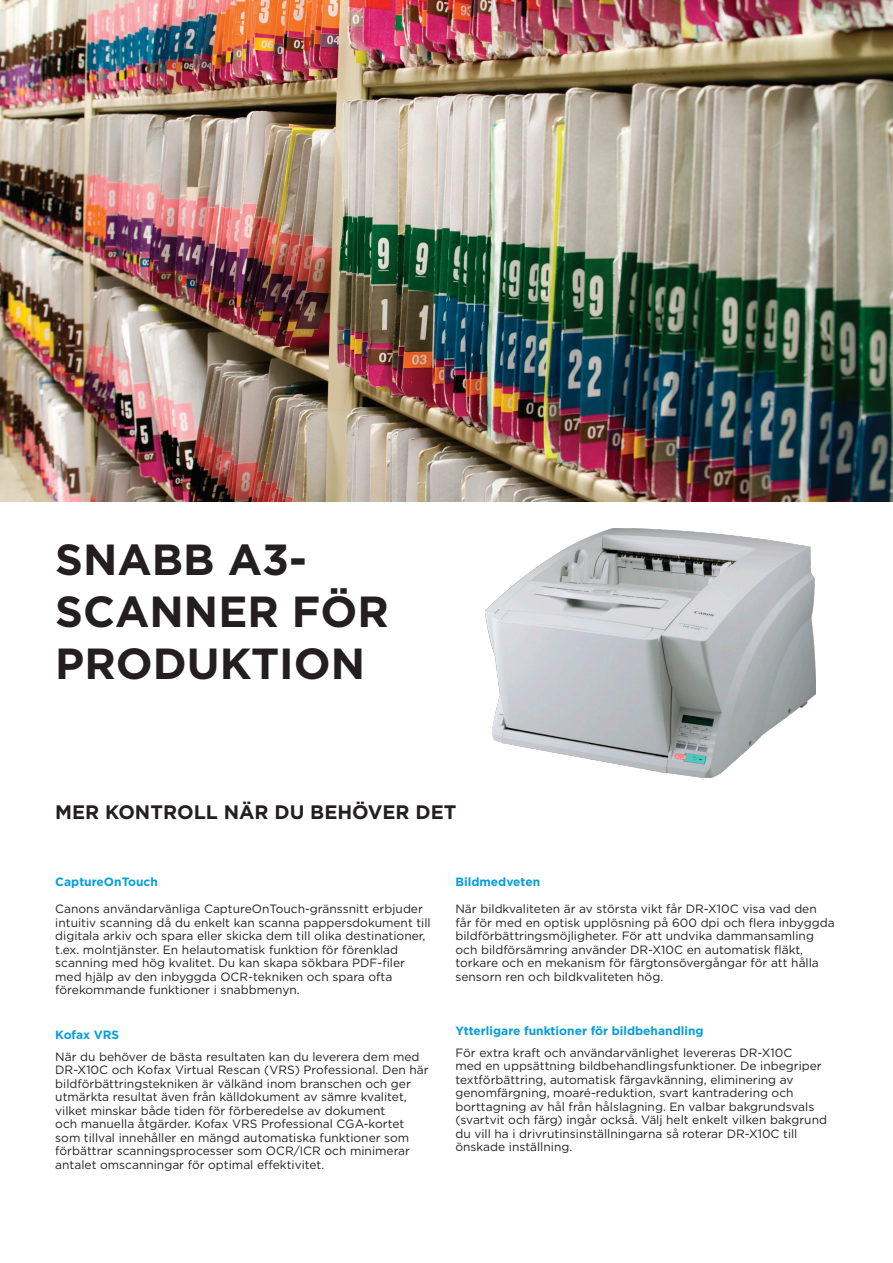
<style>
.page{position:relative;width:893px;height:1263px;background:#fff}
.page>*{position:absolute;margin:0;border:0;box-sizing:border-box;transform-origin:0 0}
.HEADER_B{font:700 43.5px/52.2px "Gotham";color:#231f20}
.HEADER_B-2{font:700 19.5px "Gotham";color:#231f20}
.SUBHEAD{font:12px/13.5px "Gotham";color:#231f20}
.BODY_BULLETS{font:12px/13.5px "Gotham";color:#231f20}
.SUBHEAD-2{font:700 12px "Gotham";color:#069edb}
</style>
<div class="page">
<img style="left:0;top:0;width:893px;height:502px">
<img style="left:486px;top:528px;width:329px;height:249px">
<p class="HEADER_B" style="left:55px;top:533px;width:335px">SNABB A3-<br>SCANNER FÖR<br>PRODUKTION</p>
<p class="HEADER_B-2" style="left:55px;top:800px;width:403px">MER KONTROLL NÄR DU BEHÖVER DET</p>
<p class="SUBHEAD-2" style="left:55px;top:874px;width:104px">CaptureOnTouch</p>
<p class="SUBHEAD" style="left:55px;top:902px;width:377px">Canons användarvänliga CaptureOnTouch-gränssnitt erbjuder intuitiv scanning då du enkelt kan scanna pappersdokument till digitala arkiv och spara eller skicka dem till olika destinationer, t.ex. molntjänster. En helautomatisk funktion för förenklad scanning med hög kvalitet. Du kan skapa sökbara PDF-filer med hjälp av den inbyggda OCR-tekniken och spara ofta förekommande funktioner i snabbmenyn.</p>
<p class="SUBHEAD-2" style="left:55px;top:1026px;width:65px">Kofax VRS</p>
<p class="SUBHEAD" style="left:55px;top:1049px;width:375px">När du behöver de bästa resultaten kan du leverera dem med DR-X10C och Kofax Virtual Rescan (VRS) Professional. Den här bildförbättringstekniken är välkänd inom branschen och ger utmärkta resultat även från källdokument av sämre kvalitet, vilket minskar både tiden för förberedelse av dokument<br>och manuella åtgärder. Kofax VRS Professional CGA-kortet som tillval innehåller en mängd automatiska funktioner som förbättrar scanningsprocesser som OCR/ICR och minimerar antalet omscanningar för optimal effektivitet.</p>
<p class="SUBHEAD-2" style="left:455px;top:874px;width:86px">Bildmedveten</p>
<p class="SUBHEAD" style="left:455px;top:902px;width:381px">När bildkvaliteten är av största vikt får DR-X10C visa vad den får för med en optisk upplösning på 600 dpi och flera inbyggda bildförbättringsmöjligheter. För att undvika dammansamling och bildförsämring använder DR-X10C en automatisk fläkt, torkare och en mekanism för färgtonsövergångar för att hålla sensorn ren och bildkvaliteten hög.</p>
<p class="SUBHEAD-2" style="left:455px;top:1022px;width:250px">Ytterligare funktioner för bildbehandling</p>
<p class="BODY_BULLETS" style="left:455px;top:1045px;width:373px">För extra kraft och användarvänlighet levereras DR-X10C<br>med en uppsättning bildbehandlingsfunktioner. De inbegriper textförbättring, automatisk färgavkänning, eliminering av genomfärgning, moaré-reduktion, svart kantradering och borttagning av hål från hålslagning. En valbar bakgrundsvals (svartvit och färg) ingår också. Välj helt enkelt vilken bakgrund du vill ha i drivrutinsinställningarna så roterar DR-X10C till önskade inställning.</p>
</div>
